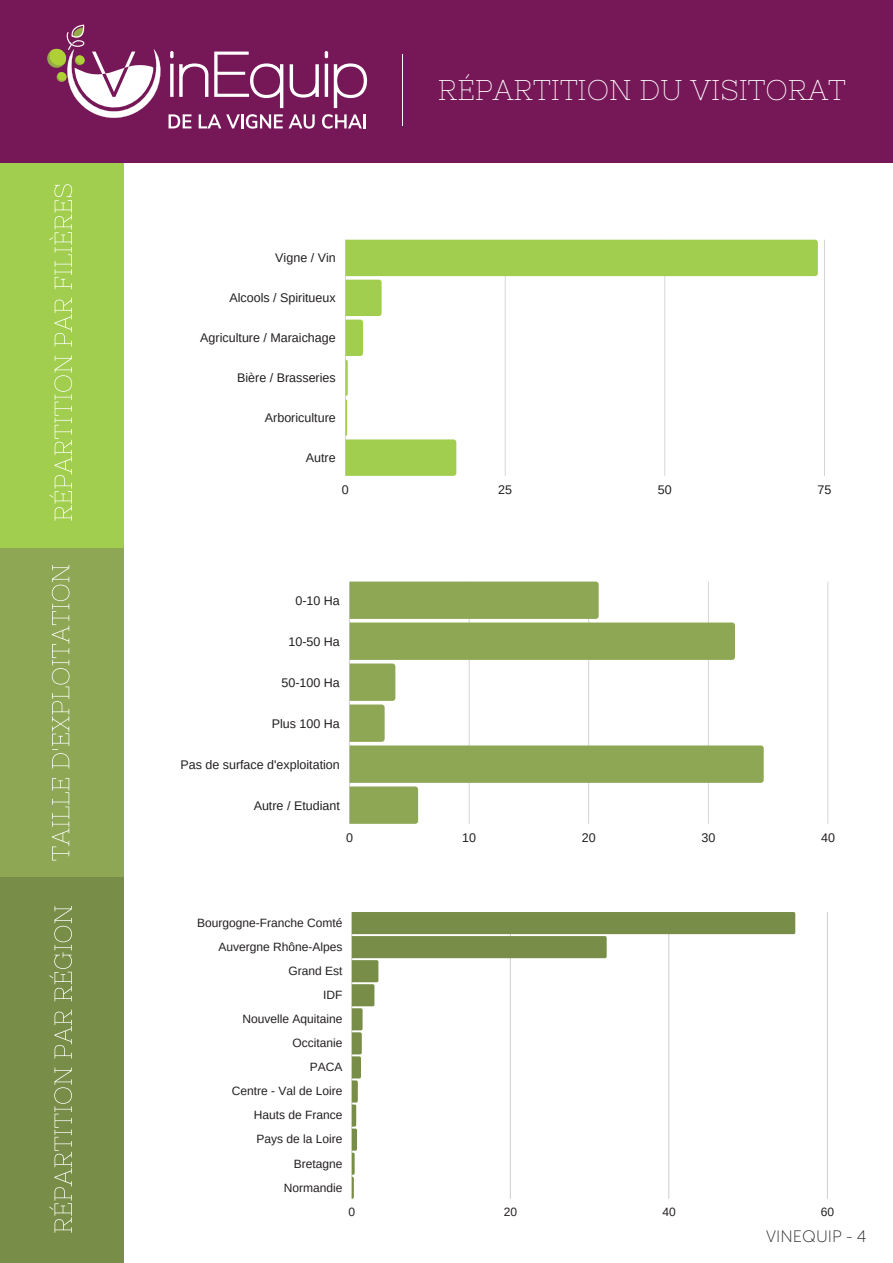
<style>
.page{position:relative;width:893px;height:1263px;background:#fff}
.page>*{position:absolute;margin:0;border:0;box-sizing:border-box;transform-origin:0 0}
.t1{font:28.5px "Nixie One";color:#fff}
.t2{font:16.5px "Museo Sans 100";color:#231f20}
.t3{font:12.45px "Arimo";color:#231f20}
.t4{font:12px/24.2px "Arimo";color:#231f20;text-align:right}
</style>
<div class="page">
<hr style="left:824px;top:240px;width:1px;height:236px;background:#231f20">
<svg style="left:345px;top:240px;width:473px;height:236px"></svg>
<hr style="left:349px;top:581px;width:1px;height:243px;background:#231f20">
<hr style="left:827px;top:581px;width:1px;height:243px;background:#231f20">
<svg style="left:350px;top:581px;width:414px;height:243px"></svg>
<hr style="left:351px;top:912px;width:1px;height:287px;background:#231f20">
<hr style="left:827px;top:912px;width:1px;height:287px;background:#231f20">
<svg style="left:352px;top:912px;width:443px;height:287px"></svg>
<div style="left:0;top:875px;width:124px;height:388px;background:#788d47"></div>
<svg style="left:49px;top:1067px;width:23px;height:166px"></svg>
<svg style="left:54px;top:1010px;width:18px;height:48px"></svg>
<svg style="left:49px;top:906px;width:23px;height:95px"></svg>
<div style="left:0;top:548px;width:124px;height:329px;background:#8ea755"></div>
<svg style="left:52px;top:778px;width:17px;height:82px"></svg>
<svg style="left:52px;top:565px;width:18px;height:204px"></svg>
<div style="left:0;top:157px;width:124px;height:391px;background:#a2ce50"></div>
<svg style="left:49px;top:355px;width:23px;height:166px"></svg>
<svg style="left:54px;top:298px;width:18px;height:48px"></svg>
<svg style="left:49px;top:184px;width:23px;height:105px"></svg>
<div style="left:0;top:0;width:893px;height:162px;background:#761757"></div>
<svg style="left:170px;top:51px;width:38px;height:46px"></svg>
<svg style="left:214px;top:52px;width:69px;height:56px"></svg>
<svg style="left:290px;top:64px;width:29px;height:34px"></svg>
<svg style="left:325px;top:51px;width:3px;height:7px"></svg>
<hr style="left:325px;top:64px;width:3px;height:33px;background:#fff">
<svg style="left:334px;top:63px;width:33px;height:45px"></svg>
<svg style="left:47px;top:25px;width:114px;height:93px"></svg>
<svg style="left:169px;top:114px;width:22px;height:14px"></svg>
<svg style="left:199px;top:114px;width:84px;height:15px"></svg>
<svg style="left:289px;top:114px;width:26px;height:15px"></svg>
<svg style="left:322px;top:114px;width:40px;height:15px"></svg>
<hr style="left:363px;top:114px;width:3px;height:14px;background:#fff">
<hr style="left:402px;top:54px;width:1px;height:72px;background:#fff">
<p class="t3" style="left:275px;top:250px;width:62px">Vigne / Vin</p>
<p class="t3" style="left:229px;top:290px;width:108px">Alcools / Spiritueux</p>
<p class="t3" style="left:200px;top:330px;width:137px">Agriculture / Maraichage</p>
<p class="t3" style="left:237px;top:370px;width:100px">Bière / Brasseries</p>
<p class="t3" style="left:265px;top:410px;width:72px">Arboriculture</p>
<p class="t3" style="left:306px;top:450px;width:31px">Autre</p>
<h1 class="t1" style="left:438px;top:74px;width:409px">RÉPARTITION DU VISITORAT</h1>
<p class="t3" style="left:342px;top:481px;width:8px">0</p>
<p class="t3" style="left:498px;top:481px;width:15px">25</p>
<p class="t3" style="left:658px;top:481px;width:15px">50</p>
<p class="t3" style="left:817px;top:481px;width:15px">75</p>
<p class="t3" style="left:295px;top:593px;width:46px">0-10 Ha</p>
<p class="t3" style="left:288px;top:634px;width:53px">10-50 Ha</p>
<p class="t3" style="left:281px;top:674px;width:60px">50-100 Ha</p>
<p class="t3" style="left:272px;top:715px;width:70px">Plus 100 Ha</p>
<p class="t3" style="left:180px;top:756px;width:161px">Pas de surface d'exploitation</p>
<p class="t3" style="left:254px;top:797px;width:88px">Autre / Etudiant</p>
<p class="t3" style="left:346px;top:829px;width:8px">0</p>
<p class="t3" style="left:462px;top:829px;width:15px">10</p>
<p class="t3" style="left:582px;top:829px;width:15px">20</p>
<p class="t3" style="left:702px;top:829px;width:15px">30</p>
<p class="t3" style="left:821px;top:829px;width:15px">40</p>
<p class="t4" style="left:197px;top:910px;width:147px">Bourgogne-Franche Comté<br>Auvergne Rhône-Alpes<br>Grand Est<br>IDF<br>Nouvelle Aquitaine<br>Occitanie<br>PACA<br>Centre - Val de Loire<br>Hauts de France<br>Pays de la Loire<br>Bretagne<br>Normandie</p>
<p class="t4" style="left:348px;top:1199px;width:8px">0</p>
<p class="t4" style="left:504px;top:1199px;width:15px">20</p>
<p class="t4" style="left:662px;top:1199px;width:15px">40</p>
<p class="t4" style="left:821px;top:1199px;width:15px">60</p>
<h2 class="t2" style="left:766px;top:1228px;width:102px">VINEQUIP - 4</h2>
</div>
